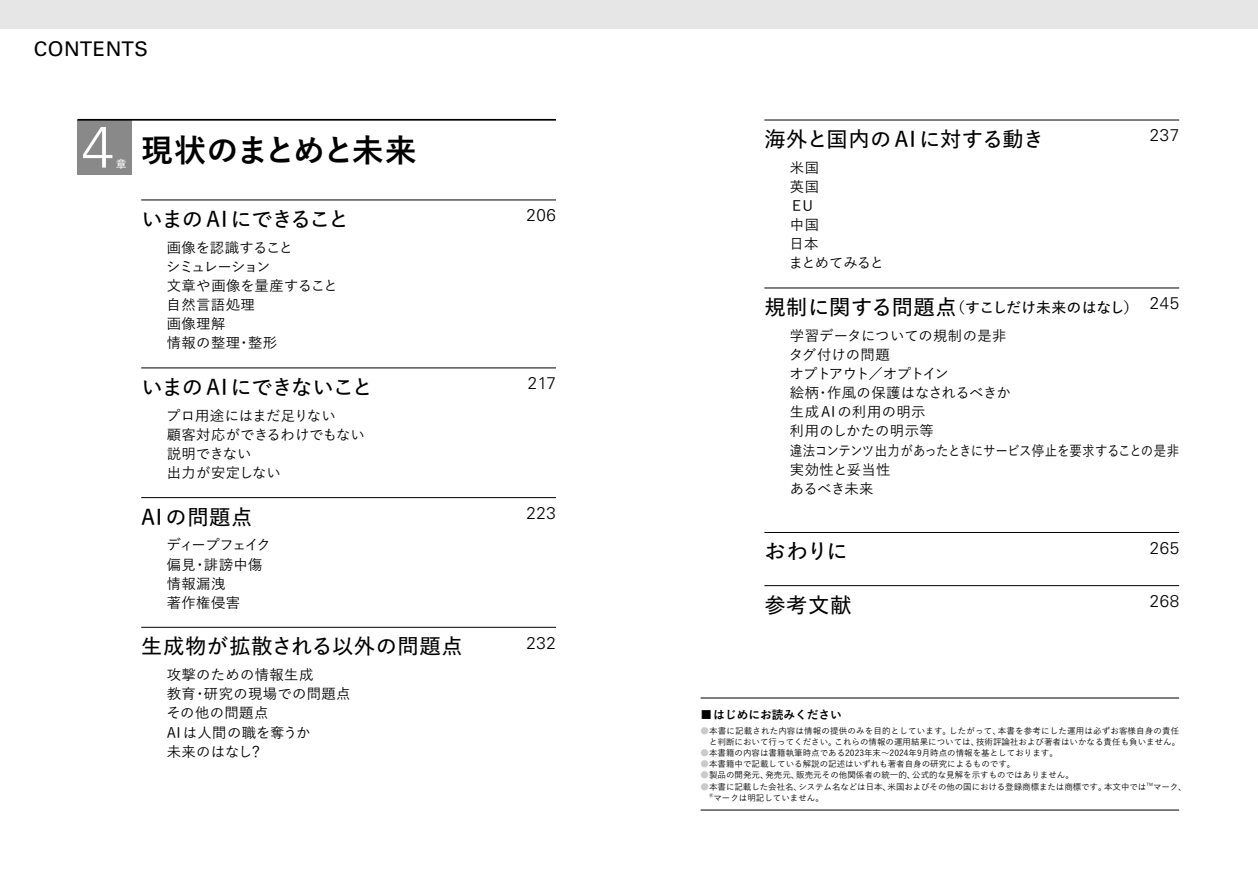
<style>
.page{position:relative;width:1258px;height:894px;background:#fff}
.page>*{position:absolute;margin:0;border:0;box-sizing:border-box;transform-origin:0 0}
.t1{font:300 58.5px "Univers LT Std";color:#fff}
.t2{font:700 31.95px "Yu Go Pr 6 N";letter-spacing:-.06em;color:#000}
.t3{font:600 21.3px "Yu Go Pr 6 N";letter-spacing:.005em;color:#000}
.t4{font:600 21.3px "Yu Go Pr 6 N";letter-spacing:.03em;color:#000}
.t5{font:600 21.3px "Yu Go Pr 6 N";letter-spacing:-.04em;color:#000}
.t6{font:600 21.3px "Yu Go Pr 6 N";letter-spacing:-.05em;color:#000}
.t7{font:20.25px "Univers LT Std";letter-spacing:.03em;color:#000}
.t8{font:300 16.95px "Univers LT Std";letter-spacing:.03em;color:#000}
.t9{font:600 14.85px "Yu Go Pr 6 N";letter-spacing:-.01em;color:#000}
.t10{font:500 14.4px/19.2px "Yu Go Pr 6 N";letter-spacing:.02em;color:#000}
.t11{font:500 14.4px/19.2px "Yu Go Pr 6 N";color:#000}
.t12{font:500 14.4px/19.2px "Yu Go Pr 6 N";letter-spacing:-.005em;color:#000}
.t13{font:700 11.7px "Yu Go Pr 6 N";color:#000}
.t14{font:600 10.95px "Yu Go Pr 6 N";color:#fff}
.t15{font:500 8.55px/11.1px "Yu Go Pr 6 N";color:#000;text-align:right}
.s1{font-size:21.3px}
.s2{color:#c9caca}
</style>
<div class="page">
<hr style="left:700px;top:698px;width:479px;height:1px;background:#000">
<hr style="left:700px;top:810px;width:479px;height:1px;background:#000">
<hr style="left:77px;top:119px;width:479px;height:2px;background:#000">
<hr style="left:141px;top:200px;width:415px;height:1px;background:#000">
<hr style="left:141px;top:368px;width:415px;height:1px;background:#000">
<hr style="left:141px;top:497px;width:415px;height:1px;background:#000">
<hr style="left:141px;top:627px;width:415px;height:1px;background:#000">
<hr style="left:764px;top:120px;width:415px;height:1px;background:#000">
<hr style="left:764px;top:288px;width:415px;height:1px;background:#000">
<hr style="left:764px;top:532px;width:415px;height:1px;background:#000">
<hr style="left:764px;top:585px;width:415px;height:1px;background:#000">
<div style="left:77px;top:121px;width:55px;height:54px;background:#898989"></div>
<div style="left:0;top:0;width:1257px;height:28px;background:#e6e6e6"></div>
<h3 class="t7" style="left:34px;top:36px;width:116px">CONTENTS</h3>
<h1 class="t1" style="left:82px;top:112px;width:34px">4</h1>
<p class="t14" style="left:116px;top:154px;width:12px">章</p>
<h2 class="t2" style="left:141px;top:132px;width:277px">現状のまとめと未来</h2>
<h3 class="t6" style="left:141px;top:199px;width:210px">いまの AI にできること</h3>
<h3 class="t8" style="left:526px;top:205px;width:31px">206</h3>
<h3 class="t10" style="left:166px;top:236px;width:173px">画像を認識すること<br>シミュレーション<br>文章や画像を量産すること自然言語処理<br>画像理解<br>情報の整理・整形</h3>
<h3 class="t5" style="left:141px;top:367px;width:233px">いまの AI にできないこと</h3>
<h3 class="t8" style="left:528px;top:373px;width:30px">217</h3>
<h3 class="t10" style="left:166px;top:404px;width:200px">プロ用途にはまだ足りない<br>顧客対応ができるわけでもない説明できない<br>出力が安定しない</h3>
<h3 class="t3" style="left:141px;top:497px;width:113px">AIの問題点</h3>
<h3 class="t8" style="left:526px;top:503px;width:31px">223</h3>
<h3 class="t10" style="left:166px;top:534px;width:106px">ディープフェイク偏見・誹謗中傷情報漏洩<br>著作権侵害</h3>
<h3 class="t4" style="left:141px;top:627px;width:323px">生成物が拡散される以外の問題点</h3>
<h3 class="t8" style="left:526px;top:632px;width:31px">232</h3>
<h3 class="t10" style="left:166px;top:663px;width:186px">攻撃のための情報生成<br>教育・研究の現場での問題点その他の問題点<br>AI は人間の職を奪うか<br>未来のはなし？</h3>
<h3 class="t3" style="left:764px;top:119px;width:282px">海外と国内の AI に対する動き</h3>
<h3 class="t8" style="left:1149px;top:125px;width:31px">237</h3>
<h3 class="t12" style="left:789px;top:156px;width:97px">米国　<br>英国 　<br>EU　<br>中国　<br>日本<br>まとめてみると</h3>
<h3 class="t9" style="left:764px;top:293px;width:416px"><span class="s1">規制に関する問題点</span>（すこしだけ未来のはなし） <sup>245</sup></h3>
<h3 class="t11" style="left:788px;top:324px;width:392px">学習データについての規制の是非<br>タグ付けの問題<br>オプトアウト／オプトイン<br>絵柄・作風の保護はなされるべきか<br>生成AIの利用の明示<br>利用のしかたの明示等<br>違法コンテンツ出力があったときにサービス停止を要求することの是非実効性と妥当性<br>あるべき未来</h3>
<h3 class="t3" style="left:764px;top:532px;width:85px">おわりに</h3>
<h3 class="t8" style="left:1149px;top:538px;width:31px">265</h3>
<h3 class="t3" style="left:764px;top:585px;width:88px">参考文献</h3>
<h3 class="t8" style="left:1149px;top:591px;width:31px">268</h3>
<h3 class="t13" style="left:700px;top:708px;width:143px">■ はじめにお読みください</h3>
<p class="t15" style="left:700px;top:724px;width:481px"><span class="s2">●</span>本書に記載された内容は情報の提供のみを目的としています。したがって、本書を参考にした運用は必ずお客様自身の責任と判断において行ってください。これらの情報の運用結果については、技術評論社および著者はいかなる責任も負いません。</p>
<p class="t15" style="left:700px;top:746px;width:359px"><span class="s2">●</span>本書籍の内容は書籍執筆時点である2023年末〜2024年9月時点の情報を基としております。</p>
<p class="t15" style="left:700px;top:757px;width:316px"><span class="s2">●</span>本書籍中で記載している解説の記述はいずれも著者自身の研究によるものです。</p>
<p class="t15" style="left:700px;top:769px;width:375px"><span class="s2">●</span>製品の開発元、発売元、販売元その他関係者の統一的、公式的な見解を示すものではありません。</p>
<p class="t15" style="left:709px;top:780px;width:479px;text-align:left;text-indent:-9px"><span class="s2">●</span>本書に記載した会社名、システム名などは日本、米国およびその他の国における登録商標または商標です。本文中では<sup>TM</sup>マーク、<br><sup>Ⓡ</sup>マークは明記していません。</p>
</div>
